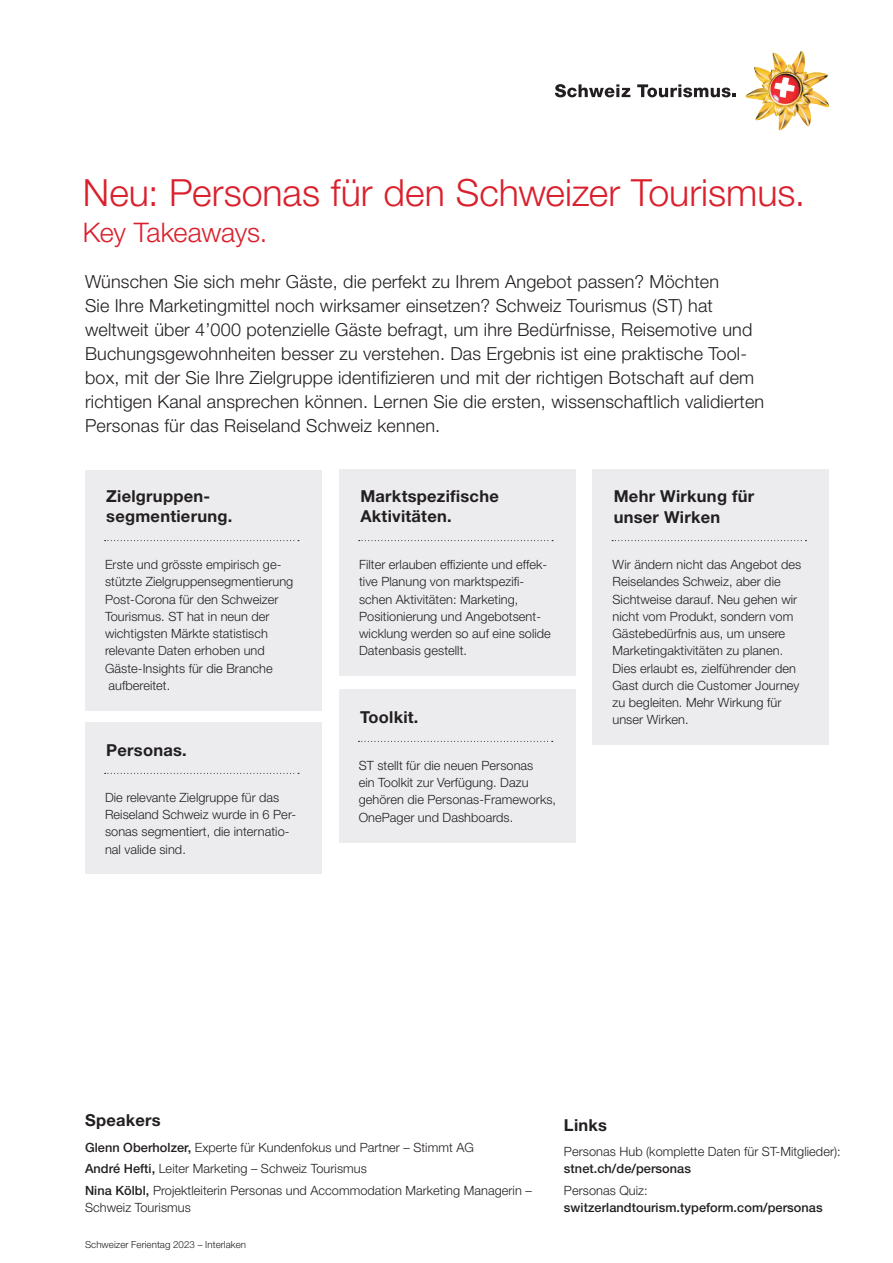
<style>
.page{position:relative;width:893px;height:1263px;background:#fff}
.page>*{position:absolute;margin:0;border:0;box-sizing:border-box;transform-origin:0 0}
.t1{font:300 37.5px "Helvetica Neue LT Pro";color:#da202d}
.t2{font:300 27px "Helvetica Neue LT Pro";letter-spacing:-.01em;color:#da202d}
.t3{font:300 18px/24px "Helvetica Neue LT Pro";letter-spacing:.01em;color:#231f20}
.t4{font:700 16.5px/20.2px "Helvetica Neue LT Pro";letter-spacing:.015em;color:#231f20}
.Copy{font:300 12.75px/17.2px "Helvetica Neue LT Pro";letter-spacing:.005em;color:#231f20}
.Copy-2{font:500 12.75px/17.2px "Helvetica Neue LT Pro";letter-spacing:.005em;color:#231f20}
.Copy-3{font:300 9.75px "Helvetica Neue LT Pro";letter-spacing:.005em;color:#231f20}
.s1{font-weight:500}
.s2{font-weight:300}
</style>
<div class="page">
<div style="left:85px;top:723px;width:237px;height:151px;background:#ececee"></div>
<div style="left:339px;top:469px;width:237px;height:207px;background:#ececee"></div>
<svg style="left:105px;top:773px;width:194px;height:1px"></svg>
<svg style="left:359px;top:540px;width:194px;height:1px"></svg>
<div style="left:85px;top:470px;width:237px;height:240px;background:#ececee"></div>
<div style="left:339px;top:689px;width:236px;height:153px;background:#ececee"></div>
<div style="left:592px;top:470px;width:237px;height:275px;background:#ececee"></div>
<svg style="left:105px;top:540px;width:194px;height:1px"></svg>
<svg style="left:358px;top:741px;width:195px;height:1px"></svg>
<svg style="left:612px;top:540px;width:194px;height:1px"></svg>
<svg style="left:555px;top:84px;width:75px;height:13px"></svg>
<svg style="left:637px;top:84px;width:99px;height:13px"></svg>
<img style="left:746px;top:51px;width:83px;height:79px">
<p class="t1" style="left:83px;top:169px;width:724px">Neu: Personas für den Schweizer Tourismus.</p>
<p class="t2" style="left:83px;top:215px;width:186px">Key Takeaways.</p>
<p class="t3" style="left:85px;top:269px;width:681px">Wünschen Sie sich mehr Gäste, die perfekt zu Ihrem Angebot passen? Möchten<br>Sie Ihre Marketingmittel noch wirksamer einsetzen? Schweiz Tourismus (ST) hat weltweit über 4’000 potenzielle Gäste befragt, um ihre Bedürfnisse, Reisemotive und Buchungsgewohnheiten besser zu verstehen. Das Ergebnis ist eine praktische Tool&shy;box, mit der Sie Ihre Zielgruppe identifizieren und mit der richtigen Botschaft auf dem richtigen Kanal ansprechen können. Lernen Sie die ersten, wissenschaftlich validierten Personas für das Reiseland Schweiz kennen.</p>
<p class="t4" style="left:106px;top:485px;width:128px">Zielgruppen&shy;segmentierung.</p>
<p class="Copy" style="left:105px;top:556px;width:190px">Erste und grösste empirisch ge&shy;stützte Zielgruppensegmentierung<br>Post-Corona für den Schweizer<br>Tourismus. ST hat in neun der wichtigsten Märkte statistisch relevante Daten erhoben und<br>Gäste-Insights für die Branche aufbereitet.</p>
<p class="t4" style="left:106px;top:739px;width:82px">Personas.</p>
<p class="Copy" style="left:105px;top:788px;width:193px">Die relevante Zielgruppe für das<br>Reiseland Schweiz wurde in 6 Per&shy;sonas segmentiert, die internatio&shy;nal valide sind.</p>
<p class="t4" style="left:360px;top:485px;width:140px">Marktspezifische<br>Aktivitäten.</p>
<p class="Copy" style="left:359px;top:556px;width:193px">Filter erlauben effiziente und effek&shy;tive Planung von marktspezifi&shy;schen Aktivitäten: Marketing,<br>Positionierung und Angebotsent&shy;wicklung werden so auf eine solide<br>Datenbasis gestellt.</p>
<p class="t4" style="left:360px;top:706px;width:60px">Toolkit.</p>
<p class="Copy" style="left:359px;top:756px;width:199px">ST stellt für die neuen Personas<br>ein Toolkit zur Verfügung. Dazu gehören die Personas-Frameworks,<br>OnePager und Dashboards.</p>
<p class="t4" style="left:614px;top:486px;width:142px">Mehr Wirkung für unser Wirken</p>
<p class="Copy" style="left:612px;top:556px;width:190px">Wir ändern nicht das Angebot des<br>Reiselandes Schweiz, aber die<br>Sichtweise darauf. Neu gehen wir nicht vom Produkt, sondern vom<br>Gästebedürfnis aus, um unsere<br>Marketingaktivitäten zu planen.<br>Dies erlaubt es, zielführender den<br>Gast durch die Customer Journey zu begleiten. Mehr Wirkung für unser Wirken.</p>
<p class="t4" style="left:85px;top:1110px;width:77px">Speakers</p>
<p class="t4" style="left:564px;top:1114px;width:45px">Links</p>
<p class="Copy" style="left:85px;top:1138px;width:390px"><span class="s1">Glenn Oberholzer,</span> Experte für Kundenfokus und Partner – Stimmt AG</p>
<p class="Copy" style="left:85px;top:1160px;width:283px"><span class="s1">André Hefti,</span> Leiter Marketing – Schweiz Tourismus</p>
<p class="Copy" style="left:85px;top:1181px;width:448px"><span class="s1">Nina Kölbl,</span> Projektleiterin Personas und Accommodation Marketing Managerin –<br>Schweiz Tourismus</p>
<p class="Copy" style="left:564px;top:1142px;width:278px">Personas Hub (komplette Daten für ST-Mitglieder): <span class="s1">stnet.ch/de/personas</span></p>
<p class="Copy-2" style="left:564px;top:1181px;width:260px"><span class="s2">Personas Quiz: </span>switzerlandtourism.typeform.com/personas</p>
<p class="Copy-3" style="left:85px;top:1238px;width:163px">Schweizer Ferientag 2023 – Interlaken</p>
</div>
